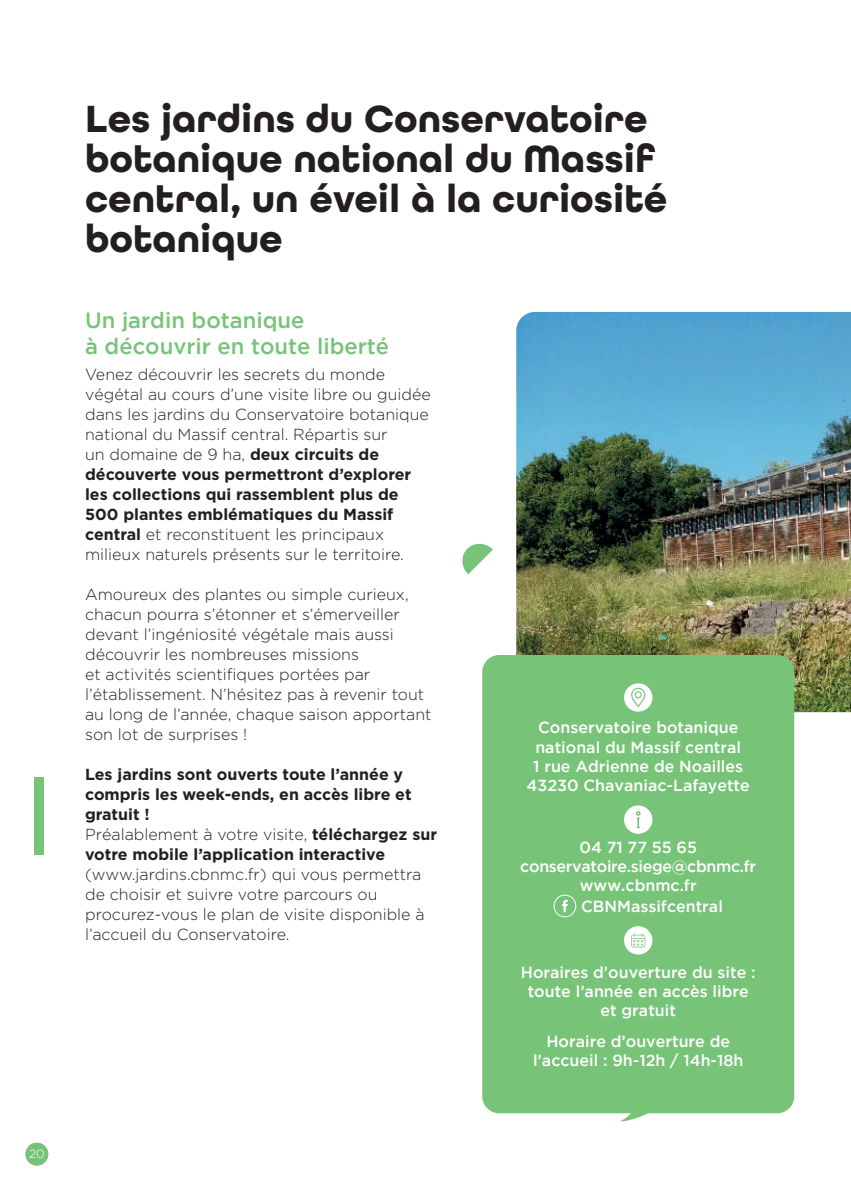
<style>
.page{position:relative;width:851px;height:1191px;background:#fff}
.page>*{position:absolute;margin:0;border:0;box-sizing:border-box;transform-origin:0 0}
.t1{font:700 40px/40px "All Round Gothic";color:#231f20}
.t2{font:500 22px/26.4px "Gotham";color:#77c479}
.t3{font:300 16px/20px "Gotham";color:#231f20}
.t4{font:500 16px/19.2px "Gotham";color:#fff;text-align:center}
.t5{font:700 16px/20px "Gotham";color:#231f20}
.t6{font:500 16px "Gotham";letter-spacing:-.02em;color:#fff}
.t7{font:300 12px "Gotham";color:#fff}
.s1{font-weight:700}
.s2{font-weight:300}
</style>
<div class="page">
<svg style="left:462px;top:543px;width:31px;height:31px"></svg>
<img style="left:516px;top:312px;width:334px;height:400px">
<div style="left:34px;top:777px;width:10px;height:77px;background:#77c479"></div>
<div style="left:482px;top:655px;width:312px;height:458px;background:#77c479;border-radius:17px"></div>
<svg style="left:614px;top:1113px;width:50px;height:9px"></svg>
<div style="left:624px;top:683px;width:28px;height:28px;background:#fff;border-radius:50%"></div>
<svg style="left:631px;top:687px;width:14px;height:20px"></svg>
<div style="left:624px;top:805px;width:28px;height:29px;background:#fff;border-radius:50%"></div>
<svg style="left:636px;top:811px;width:4px;height:17px"></svg>
<div style="left:553px;top:894px;width:23px;height:23px;border:1px solid #fff;border-radius:50%"></div>
<svg style="left:562px;top:899px;width:5px;height:13px"></svg>
<div style="left:624px;top:926px;width:28px;height:28px;background:#fff;border-radius:50%"></div>
<svg style="left:631px;top:933px;width:14px;height:14px"></svg>
<div style="left:26px;top:1142px;width:22px;height:23px;background:#77c479;border-radius:50%"></div>
<p class="t7" style="left:29px;top:1147px;width:17px">20</p>
<h1 class="t1" style="left:85px;top:99px;width:583px">Les jardins du Conservatoire botanique national du Massif central, un éveil à la curiosité botanique</h1>
<h2 class="t2" style="left:85px;top:306px;width:305px">Un jardin botanique<br>à découvrir en toute liberté</h2>
<p class="t3" style="left:85px;top:364px;width:347px">Venez découvrir les secrets du monde végétal au cours d’une visite libre ou guidée dans les jardins du Conservatoire botanique national du Massif central. Répartis sur<br>un domaine de 9 ha, <span class="s1">deux circuits de découverte vous permettront d’explorer les collections qui rassemblent plus de 500 plantes emblématiques du Massif central</span> et reconstituent les principaux milieux naturels présents sur le territoire.</p>
<p class="t3" style="left:85px;top:584px;width:348px">Amoureux des plantes ou simple curieux, chacun pourra s’étonner et s’émerveiller devant l’ingéniosité végétale mais aussi découvrir les nombreuses missions<br>et activités scientifiques portées par l’établissement. N’hésitez pas à revenir tout au long de l’année, chaque saison apportant son lot de surprises !</p>
<p class="t5" style="left:85px;top:764px;width:353px">Les jardins sont ouverts toute l’année y compris les week-ends, en accès libre et gratuit !<br><span class="s2">Préalablement à votre visite,</span> téléchargez sur votre mobile l’application interactive</p>
<p class="t3" style="left:85px;top:864px;width:341px">(www.jardins.cbnmc.fr) qui vous permettra de choisir et suivre votre parcours ou procurez-vous le plan de visite disponible à l’accueil du Conservatoire.</p>
<p class="t4" style="left:526px;top:717px;width:225px">Conservatoire botanique national du Massif central<br>1 rue Adrienne de Noailles<br>43230 Chavaniac-Lafayette</p>
<p class="t4" style="left:579px;top:837px;width:119px">04 71 77 55 65</p>
<p class="t6" style="left:520px;top:857px;width:237px">conservatoire.siege@cbnmc.fr</p>
<p class="t4" style="left:579px;top:876px;width:118px">www.cbnmc.fr</p>
<p class="t4" style="left:581px;top:896px;width:143px">CBNMassifcentral</p>
<p class="t4" style="left:520px;top:962px;width:236px">Horaires d’ouverture du site : toute l’année en accès libre et gratuit</p>
<p class="t4" style="left:533px;top:1031px;width:212px">Horaire d’ouverture de l’accueil : 9h-12h / 14h-18h</p>
</div>
